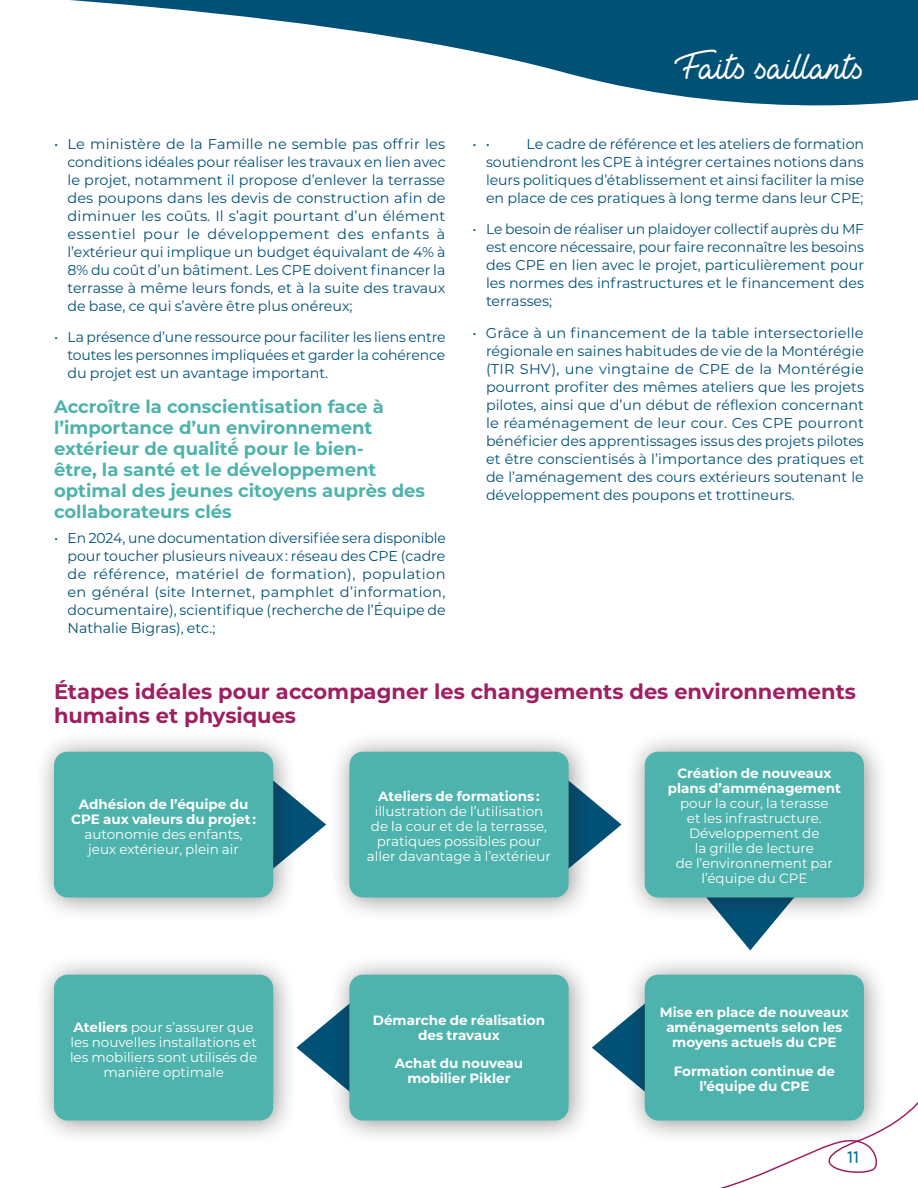
<style>
.page{position:relative;width:918px;height:1188px;background:#fff}
.page>*{position:absolute;margin:0;border:0;box-sizing:border-box;transform-origin:0 0}
.section_petit_petit_blanc{font:36px "Lieto Me";color:#fff}
.sous-titre{font:700 21px/24px "Montserrat";color:#9e1f62}
.sous-titre-2{font:700 18px/21px "Montserrat";color:#4eb3ac}
.t1{font:700 15px "Comfortaa";color:#017288}
.texte_bullet{font:14.25px/18px "Montserrat";color:#015177;text-align:justify}
.texte{font:13.5px/15px "Montserrat";color:#fff;text-align:center}
.texte-2{font:700 13.5px/15px "Montserrat";color:#fff;text-align:center}
.s1{font-weight:400}
.s2{font-weight:700}
</style>
<div class="page">
<svg style="left:298px;top:801px;width:28px;height:47px"></svg>
<svg style="left:593px;top:1021px;width:31px;height:54px"></svg>
<svg style="left:593px;top:801px;width:29px;height:48px"></svg>
<svg style="left:298px;top:1020px;width:31px;height:55px"></svg>
<svg style="left:726px;top:922px;width:48px;height:28px"></svg>
<svg style="left:70px;top:0;width:848px;height:106px;fill:#015177"></svg>
<div style="left:33px;top:731px;width:265px;height:191px;background:#231f20;opacity:.48"></div>
<div style="left:54px;top:752px;width:219px;height:145px;background:#4eb3ac;border-radius:14px"></div>
<div style="left:33px;top:954px;width:265px;height:191px;background:#231f20;opacity:.48"></div>
<div style="left:54px;top:975px;width:219px;height:145px;background:#4eb3ac;border-radius:14px"></div>
<div style="left:329px;top:731px;width:264px;height:191px;background:#231f20;opacity:.48"></div>
<div style="left:349px;top:752px;width:220px;height:145px;background:#4eb3ac;border-radius:14px"></div>
<div style="left:329px;top:954px;width:264px;height:191px;background:#231f20;opacity:.48"></div>
<div style="left:349px;top:975px;width:220px;height:145px;background:#4eb3ac;border-radius:14px"></div>
<div style="left:624px;top:731px;width:265px;height:191px;background:#231f20;opacity:.48"></div>
<div style="left:645px;top:752px;width:219px;height:145px;background:#4eb3ac;border-radius:14px"></div>
<div style="left:624px;top:954px;width:265px;height:191px;background:#231f20;opacity:.48"></div>
<div style="left:645px;top:975px;width:219px;height:145px;background:#4eb3ac;border-radius:14px"></div>
<svg style="left:660px;top:1083px;width:258px;height:105px"></svg>
<p class="texte_bullet" style="left:68px;top:134px;width:380px;text-indent:-14px">• Le ministère de la Famille ne semble pas offrir les conditions idéales pour réaliser les travaux en lien avec le projet, notamment il propose d’enlever la terrasse des poupons dans les devis de construction afin de diminuer les coûts. Il s’agit pourtant d’un élément essentiel pour le développement des enfants à l’extérieur qui implique un budget équivalant de 4% à 8% du coût d’un bâtiment. Les CPE doivent financer la terrasse à même leurs fonds, et à la suite des travaux de base, ce qui s’avère être plus onéreux;</p>
<p class="texte_bullet" style="left:68px;top:328px;width:380px;text-indent:-14px">• La présence d’une ressource pour faciliter les liens entre toutes les personnes impliquées et garder la cohérence du projet est un avantage important.</p>
<p class="sous-titre-2" style="left:54px;top:395px;width:373px">Accroître la conscientisation face à l’importance d’un environnement extérieur de qualité́pour le bien-<br>être, la santé et le développement optimal des jeunes citoyens auprès des collaborateurs clés</p>
<p class="texte_bullet" style="left:68px;top:528px;width:380px;text-indent:-14px">• En 2024, une documentation diversifiée sera disponible pour toucher plusieurs niveaux : réseau des CPE (cadre de référence, matériel de formation), population en général (site Internet, pamphlet d’information, documentaire), scientifique (recherche de l’Équipe de Nathalie Bigras), etc.;</p>
<p class="section_petit_petit_blanc" style="left:674px;top:46px;width:192px">Faits saillants</p>
<p class="texte_bullet" style="left:486px;top:134px;width:380px;text-indent:40px">Le cadre de référence et les ateliers de formation soutiendront les CPE à intégrer certaines notions dans leurs politiques d’établissement et ainsi faciliter la mise en place de ces pratiques à long terme dans leur CPE;</p>
<p class="texte_bullet" style="left:486px;top:220px;width:380px;text-indent:-14px">• Le besoin de réaliser un plaidoyer collectif auprès du MF est encore nécessaire, pour faire reconnaître les besoins des CPE en lien avec le projet, particulièrement pour les normes des infrastructures et le financement des terrasses;</p>
<p class="texte_bullet" style="left:486px;top:323px;width:380px;text-indent:-14px">• Grâce à un financement de la table intersectorielle régionale en saines habitudes de vie de la Montérégie (TIR SHV), une vingtaine de CPE de la Montérégie pourront profiter des mêmes ateliers que les projets pilotes, ainsi que d’un début de réflexion concernant le réaménagement de leur cour. Ces CPE pourront bénéficier des apprentissages issus des projets pilotes et être conscientisés à l’importance des pratiques et de l’aménagement des cours extérieurs soutenant le développement des poupons et trottineurs.</p>
<p class="texte_bullet" style="left:472px;top:134px;width:19px">• •</p>
<p class="sous-titre" style="left:54px;top:678px;width:804px">Étapes idéales pour accompagner les changements des environnements humains et physiques</p>
<p class="texte-2" style="left:71px;top:796px;width:186px">Adhésion de l’équipe du<br>CPE aux valeurs du projet : <span class="s1">autonomie des enfants, jeux extérieur, plein air</span></p>
<p class="texte" style="left:70px;top:1019px;width:189px"><span class="s2">Ateliers</span> pour s’assurer que les nouvelles installations et les mobiliers sont utilisés de manière optimale</p>
<p class="texte" style="left:367px;top:788px;width:186px"><span class="s2">Ateliers de formations : </span>illustration de l’utilisation de la cour et de la terrasse, pratiques possibles pour aller davantage à l’extérieur</p>
<p class="texte-2" style="left:373px;top:1012px;width:174px">Démarche de réalisation des travaux</p>
<p class="texte-2" style="left:395px;top:1055px;width:130px">Achat du nouveau mobilier Pikler</p>
<p class="texte" style="left:668px;top:765px;width:175px"><span class="s2">Création de nouveaux plans d’amménagement </span>pour la cour, la terasse<br>et les infrastructure.<br>Développement de<br>la grille de lecture<br>de l’environnement par l’équipe du CPE</p>
<p class="texte-2" style="left:660px;top:1004px;width:190px">Mise en place de nouveaux aménagements selon les moyens actuels du CPE</p>
<p class="texte-2" style="left:674px;top:1063px;width:163px">Formation continue de l’équipe du CPE</p>
<p class="t1" style="left:847px;top:1144px;width:13px">11</p>
</div>
